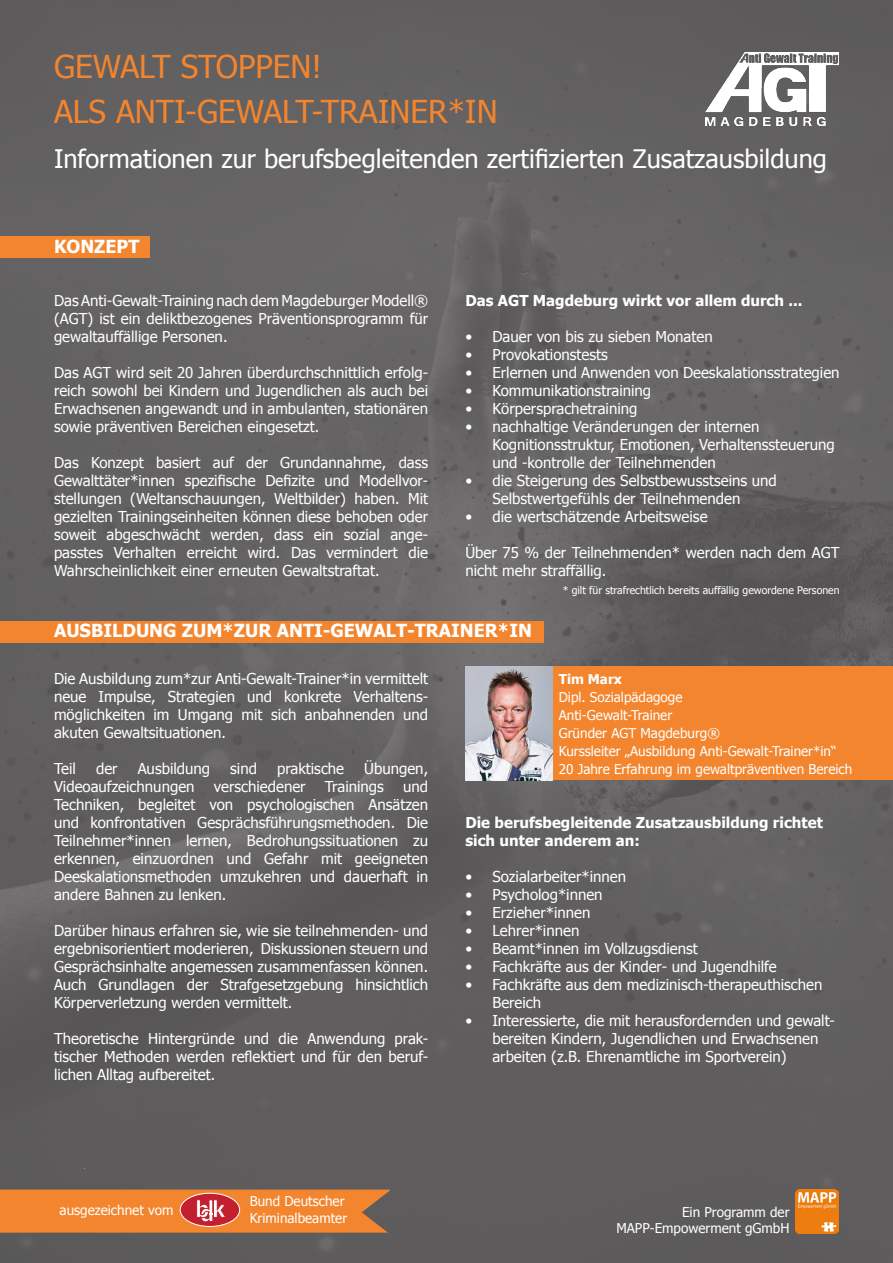
<style>
.page{position:relative;width:893px;height:1263px;background:#626060}
.page>*{position:absolute;margin:0;border:0;box-sizing:border-box;transform-origin:0 0}
.t1{font:31.5px "Tahoma";color:#f3852e}
.t2{font:25.5px "Tahoma";color:#fff}
.t3{font:700 18px "Tahoma";color:#fff}
.t4{font:15px/18px "Tahoma";color:#fff;text-align:justify}
.t5{font:700 15px/18px "Tahoma";color:#fff}
.t6{font:13.5px "Tahoma";color:#fff}
.t7{font:700 13.5px "Tahoma";color:#fff}
.t8{font:10.5px "Tahoma";color:#fff}
</style>
<div class="page">
<img style="left:795px;top:1189px;width:44px;height:44px">
<div style="left:0;top:236px;width:150px;height:22px;background:#f3852e"></div>
<div style="left:0;top:621px;width:543px;height:21px;background:#f3852e"></div>
<img style="left:706px;top:52px;width:132px;height:73px">
<svg style="left:0;top:1189px;width:390px;height:44px;background:#e77e35"></svg>
<div style="left:553px;top:666px;width:340px;height:114px;background:#f3852e"></div>
<img style="left:465px;top:666px;width:88px;height:114px">
<p class="t1" style="left:54px;top:46px;width:270px">GEWALT STOPPEN!</p>
<p class="t1" style="left:54px;top:91px;width:445px">ALS ANTI-GEWALT-TRAINER*IN</p>
<p class="t2" style="left:54px;top:142px;width:775px">Informationen zur berufsbegleitenden zertifizierten Zusatzausbildung</p>
<p class="t3" style="left:54px;top:234px;width:87px">KONZEPT</p>
<p class="t4" style="left:54px;top:291px;width:376px">Das Anti-Gewalt-Training nach dem Magdeburger Modell® (AGT) ist ein deliktbezogenes Präventionsprogramm für gewaltauffällige Personen.</p>
<p class="t4" style="left:54px;top:363px;width:376px">Das AGT wird seit 20 Jahren überdurchschnittlich erfolg&shy;reich sowohl bei Kindern und Jugendlichen als auch bei Erwachsenen angewandt und in ambulanten, stationären sowie präventiven Bereichen eingesetzt.</p>
<p class="t4" style="left:54px;top:453px;width:376px">Das Konzept basiert auf der Grundannahme, dass Gewalttäter*innen spezifische Defizite und Modellvor&shy;stellungen (Weltanschauungen, Weltbilder) haben. Mit gezielten Trainingseinheiten können diese behoben oder soweit abgeschwächt werden, dass ein sozial ange&shy;passtes Verhalten erreicht wird. Das vermindert die Wahrscheinlichkeit einer erneuten Gewaltstraftat.</p>
<p class="t5" style="left:465px;top:291px;width:339px">Das AGT Magdeburg wirkt vor allem durch ...</p>
<p class="t4" style="left:465px;top:327px;width:249px">• Dauer von bis zu sieben Monaten</p>
<p class="t4" style="left:465px;top:345px;width:144px">• Provokationstests</p>
<p class="t4" style="left:465px;top:363px;width:376px">• Erlernen und Anwenden von Deeskalationsstrategien</p>
<p class="t4" style="left:465px;top:381px;width:187px">• Kommunikationstraining</p>
<p class="t4" style="left:465px;top:399px;width:174px">• Körpersprachetraining</p>
<p class="t4" style="left:492px;top:417px;width:344px;text-align:left;text-indent:-27px">• nachhaltige Veränderungen der internen<br>Kognitionsstruktur, Emotionen, Verhaltenssteuerung und -kontrolle der Teilnehmenden</p>
<p class="t4" style="left:492px;top:471px;width:286px;text-indent:-27px">• die Steigerung des Selbstbewusstseins und<br>Selbstwertgefühls der Teilnehmenden</p>
<p class="t4" style="left:465px;top:507px;width:244px">• die wertschätzende Arbeitsweise</p>
<p class="t4" style="left:465px;top:543px;width:376px">Über 75 % der Teilnehmenden* werden nach dem AGT nicht mehr straffällig.</p>
<p class="t8" style="left:563px;top:583px;width:278px">* gilt für strafrechtlich bereits auffällig gewordene Personen</p>
<p class="t3" style="left:54px;top:618px;width:479px">AUSBILDUNG ZUM*ZUR ANTI-GEWALT-TRAINER*IN</p>
<p class="t4" style="left:54px;top:669px;width:376px">Die Ausbildung zum*zur Anti-Gewalt-Trainer*in vermittelt neue Impulse, Strategien und konkrete Verhaltens&shy;möglichkeiten im Umgang mit sich anbahnenden und akuten Gewaltsituationen.</p>
<p class="t4" style="left:54px;top:759px;width:24px">Teil</p>
<p class="t4" style="left:96px;top:759px;width:23px">der</p>
<p class="t4" style="left:138px;top:759px;width:74px">Ausbildung</p>
<p class="t4" style="left:230px;top:759px;width:28px">sind</p>
<p class="t4" style="left:277px;top:759px;width:69px">praktische</p>
<p class="t4" style="left:364px;top:759px;width:65px">Übungen,</p>
<p class="t4" style="left:54px;top:777px;width:142px">Videoaufzeichnungen</p>
<p class="t4" style="left:214px;top:777px;width:93px">verschiedener</p>
<p class="t4" style="left:325px;top:777px;width:60px">Trainings</p>
<p class="t4" style="left:54px;top:777px;width:376px;text-indent:349px">und Techniken, begleitet von psychologischen Ansätzen und konfrontativen Gesprächsführungsmethoden. Die Teilnehmer*innen lernen, Bedrohungssituationen zu erkennen, einzuordnen und Gefahr mit geeigneten Deeskalationsmethoden umzukehren und dauerhaft in andere Bahnen zu lenken.</p>
<p class="t4" style="left:54px;top:921px;width:376px">Darüber hinaus erfahren sie, wie sie teilnehmenden- und ergebnisorientiert moderieren, Diskussionen steuern und Gesprächsinhalte angemessen zusammenfassen können.<br>Auch Grundlagen der Strafgesetzgebung hinsichtlich Körperverletzung werden vermittelt.</p>
<p class="t4" style="left:54px;top:1029px;width:376px">Theoretische Hintergründe und die Anwendung prak&shy;tischer Methoden werden reflektiert und für den beruf&shy;lichen Alltag aufbereitet.</p>
<p class="t7" style="left:559px;top:670px;width:65px">Tim Marx</p>
<p class="t6" style="left:559px;top:688px;width:125px">Dipl. Sozialpädagoge</p>
<p class="t6" style="left:559px;top:706px;width:115px">Anti-Gewalt-Trainer</p>
<p class="t6" style="left:559px;top:724px;width:163px">Gründer AGT Magdeburg®</p>
<p class="t6" style="left:559px;top:742px;width:279px">Kurssleiter „Ausbildung Anti-Gewalt-Trainer*in“</p>
<p class="t6" style="left:559px;top:760px;width:295px">20 Jahre Erfahrung im gewaltpräventiven Bereich</p>
<p class="t5" style="left:465px;top:813px;width:359px">Die berufsbegleitende Zusatzausbildung richtet sich unter anderem an:</p>
<p class="t4" style="left:465px;top:867px;width:162px">• Sozialarbeiter*innen</p>
<p class="t4" style="left:465px;top:885px;width:139px">• Psycholog*innen</p>
<p class="t4" style="left:465px;top:903px;width:127px">• Erzieher*innen</p>
<p class="t4" style="left:465px;top:921px;width:115px">• Lehrer*innen</p>
<p class="t4" style="left:465px;top:939px;width:234px">• Beamt*innen im Vollzugsdienst</p>
<p class="t4" style="left:465px;top:957px;width:313px">• Fachkräfte aus der Kinder- und Jugendhilfe</p>
<p class="t4" style="left:492px;top:975px;width:331px;text-indent:-27px">• Fachkräfte aus dem medizinisch-therapeuthischen<br>Bereich</p>
<p class="t4" style="left:492px;top:1011px;width:344px;text-align:left;text-indent:-27px">• Interessierte, die mit herausfordernden und gewalt&shy;bereiten Kindern, Jugendlichen und Erwachsenen arbeiten (z.B. Ehrenamtliche im Sportverein)</p>
<p class="t6" style="left:60px;top:1201px;width:115px">ausgezeichnet vom</p>
<p class="t6" style="left:250px;top:1192px;width:96px">Bund Deutscher</p>
<p class="t6" style="left:250px;top:1208px;width:99px">Kriminalbeamter</p>
<p class="t6" style="left:682px;top:1203px;width:109px">Ein Programm der</p>
<p class="t6" style="left:616px;top:1219px;width:175px">MAPP-Empowerment gGmbH</p>
</div>
